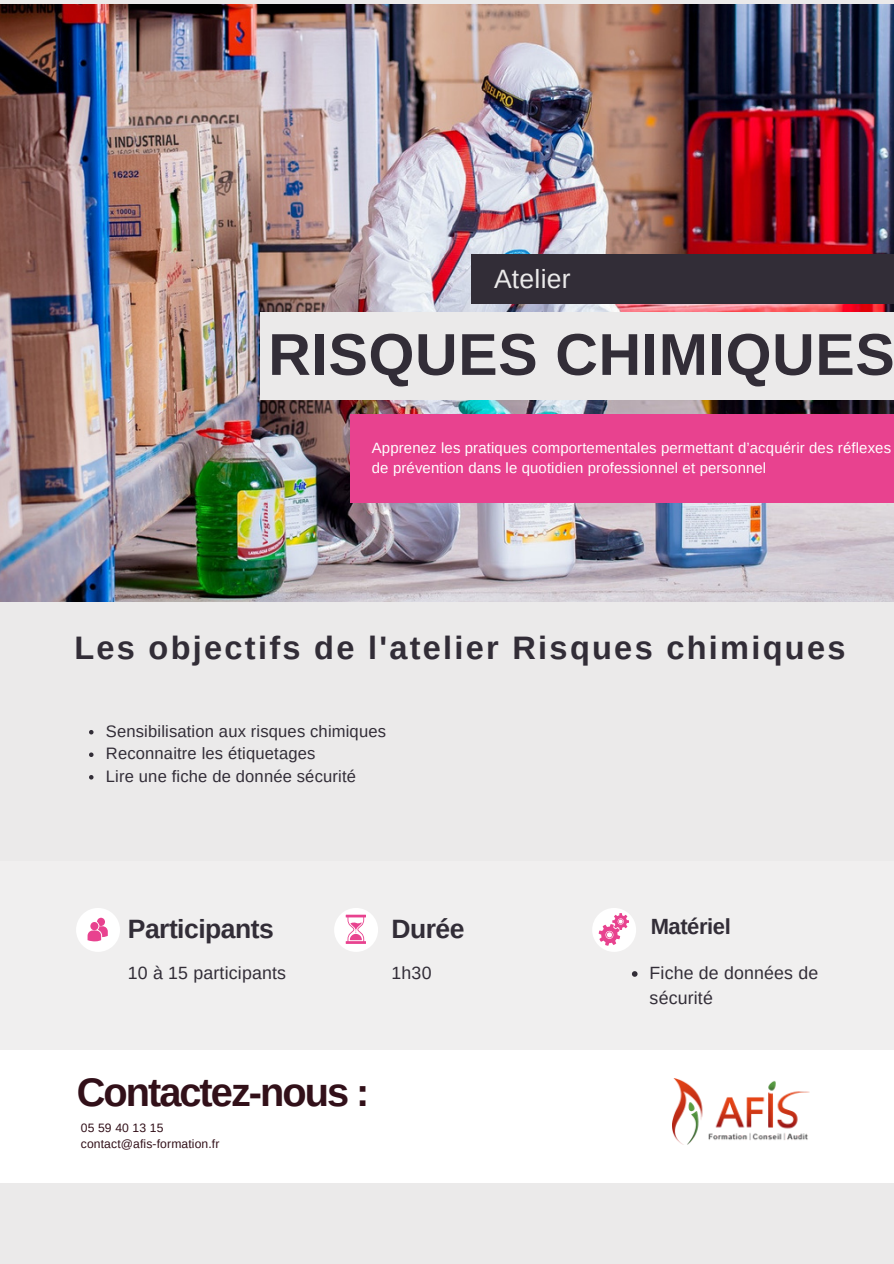
<style>
.page{position:relative;width:894px;height:1264px;background:#fff}
.page>*{position:absolute;margin:0;border:0;box-sizing:border-box;transform-origin:0 0}
.t1{font:700 59.1px "Arimo";letter-spacing:.01em;color:#322d37}
.t2{font:700 39.75px "Arimo";letter-spacing:-.05em;color:#321019}
.t3{font:700 32.55px "Arimo";letter-spacing:.07em;color:#322d37}
.t4{font:700 26.55px "Arimo";letter-spacing:-.02em;color:#322d37}
.t5{font:26.55px "Arimo";letter-spacing:.01em;color:#ebeaea}
.t6{font:700 22.05px "Arimo";letter-spacing:-.02em;color:#322d37}
.t7{font:17.7px/24.8px "Arimo";letter-spacing:.01em;color:#322d37}
.t8{font:16.5px/22.5px "Arimo";letter-spacing:.01em;color:#322d37}
.t9{font:14.85px/20.2px "Arimo";letter-spacing:.01em;color:#fff}
.t10{font:12.15px/16.2px "Arimo";letter-spacing:.01em;color:#321019}
</style>
<div class="page">
<div style="left:0;top:0;width:893px;height:1263px;background:#ebeaea"></div>
<img style="left:0;top:4px;width:893px;height:597px">
<div style="left:470px;top:254px;width:423px;height:49px;background:#322d37"></div>
<div style="left:350px;top:414px;width:543px;height:88px;background:#e8428f"></div>
<div style="left:0;top:861px;width:893px;height:188px;background:#f0efef"></div>
<div style="left:76px;top:908px;width:44px;height:43px;background:#fff;border-radius:50%"></div>
<div style="left:334px;top:908px;width:44px;height:43px;background:#fff;border-radius:50%"></div>
<div style="left:592px;top:908px;width:44px;height:43px;background:#fff;border-radius:50%"></div>
<div style="left:0;top:1050px;width:893px;height:132px;background:#fff"></div>
<svg style="left:345px;top:914px;width:21px;height:29px"></svg>
<svg style="left:87px;top:917px;width:21px;height:24px"></svg>
<img style="left:672px;top:1078px;width:137px;height:67px">
<svg style="left:598px;top:913px;width:30px;height:32px"></svg>
<div style="left:260px;top:312px;width:633px;height:88px;background:#ebeaea"></div>
<svg style="left:89px;top:730px;width:4px;height:4px"></svg>
<svg style="left:89px;top:752px;width:4px;height:5px"></svg>
<svg style="left:89px;top:775px;width:4px;height:4px"></svg>
<svg style="left:632px;top:971px;width:5px;height:5px"></svg>
<h3 class="t5" style="left:494px;top:263px;width:78px">Atelier</h3>
<h1 class="t1" style="left:268px;top:321px;width:627px">RISQUES CHIMIQUES</h1>
<p class="t9" style="left:372px;top:437px;width:520px">Apprenez les pratiques comportementales permettant d’acquérir des réflexes de prévention dans le quotidien professionnel et personnel</p>
<h3 class="t3" style="left:74px;top:629px;width:772px">Les objectifs de l'atelier Risques chimiques</h3>
<p class="t8" style="left:106px;top:719px;width:281px">Sensibilisation aux risques chimiques<br>Reconnaitre les étiquetages<br>Lire une fiche de donnée sécurité</p>
<h3 class="t4" style="left:128px;top:914px;width:147px">Participants</h3>
<h3 class="t4" style="left:391px;top:914px;width:74px">Durée</h3>
<h3 class="t6" style="left:650px;top:914px;width:81px">Matériel</h3>
<p class="t7" style="left:128px;top:960px;width:160px">10 à 15 participants</p>
<p class="t7" style="left:391px;top:960px;width:41px">1h30</p>
<p class="t7" style="left:649px;top:960px;width:170px">Fiche de données de sécurité</p>
<h2 class="t2" style="left:77px;top:1069px;width:294px">Contactez-nous :</h2>
<p class="t10" style="left:81px;top:1119px;width:140px">05 59 40 13 15 contact@afis-formation.fr</p>
</div>
